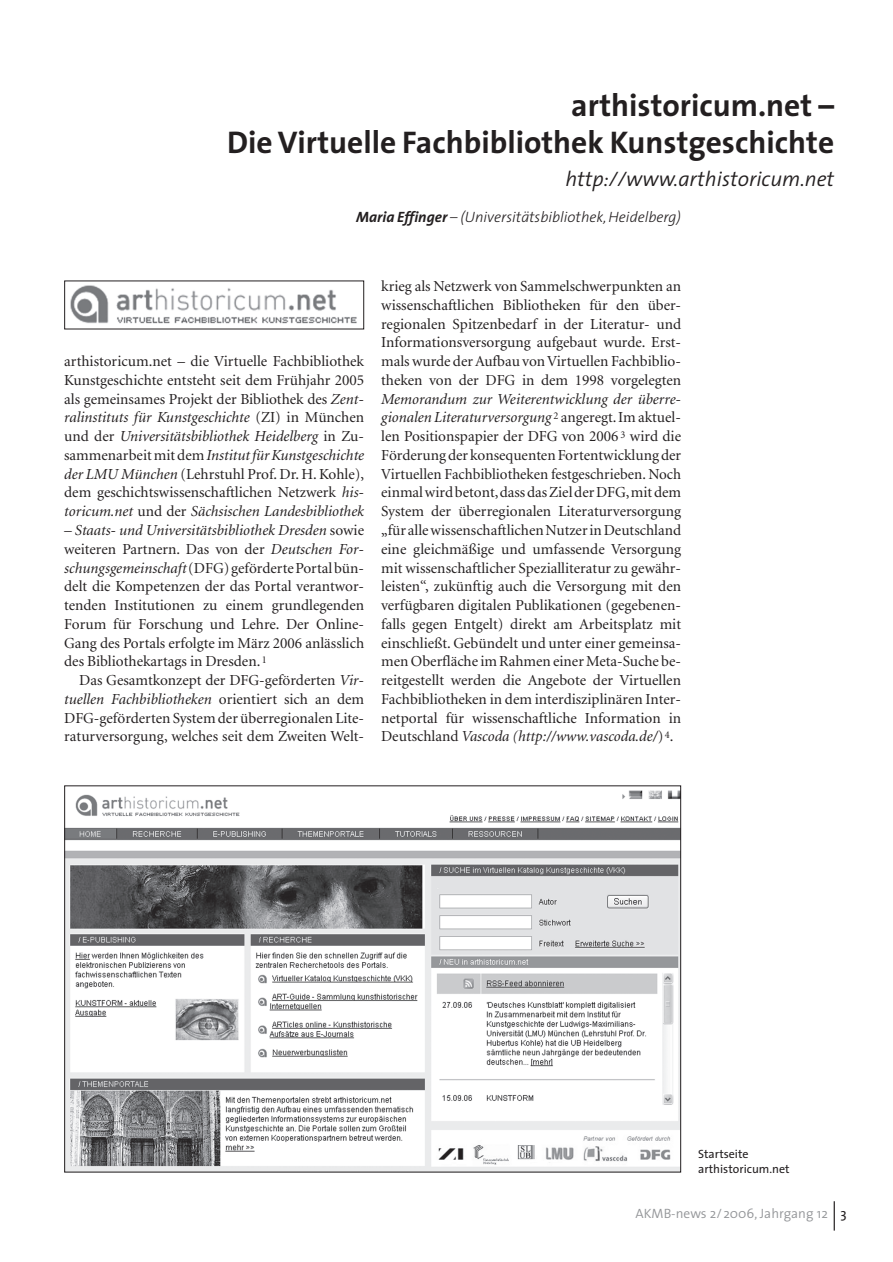
<style>
.page{position:relative;width:893px;height:1262px;background:#fff}
.page>*{position:absolute;margin:0;border:0;box-sizing:border-box;transform-origin:0 0}
.t1{font:700 31.5px/37.5px "The Sans";color:#231f20;text-align:right}
.t2{font:italic 300 21px "The Sans";color:#231f20}
.t3{font:15.3px/18.8px "Minion";color:#231f20;text-align:justify}
.t4{font:italic 300 15px "The Sans";color:#231f20}
.t5{font:300 13.5px "The Sans";color:#939598}
.t6{font:12px/15px "The Sans";color:#231f20}
.s1{font-weight:700}
.s2{font-style:italic}
.s3{font-weight:400;color:#231f20}
</style>
<div class="page">
<svg style="left:833px;top:1201px;width:1px;height:29px"></svg>
<img style="left:70px;top:285px;width:287px;height:39px">
<img style="left:66px;top:790px;width:613px;height:380px">
<h1 class="t1" style="left:227px;top:89px;width:608px">arthistoricum.net –<br>Die Virtuelle Fachbibliothek Kunstgeschichte</h1>
<h2 class="t2" style="left:565px;top:171px;width:270px">http://www.arthistoricum.net</h2>
<p class="t4" style="left:356px;top:211px;width:326px"><span class="s1">Maria Effinger</span> – (Universitätsbibliothek, Heidelberg)</p>
<p class="t3" style="left:64px;top:353px;width:301px">arthistoricum.net – die Virtuelle Fachbibliothek Kunstgeschichte entsteht seit dem Frühjahr 2005 als gemeinsames Projekt der Bibliothek des <span class="s2">Zent&shy;ralinstituts für Kunstgeschichte</span> (ZI) in München und der <span class="s2">Universitätsbibliothek Heidelberg</span> in Zu&shy;sammenarbeit mit dem <span class="s2">Institut für Kunstgeschichte der LMU München</span> (Lehrstuhl Prof. Dr. H. Kohle), dem geschichtswissenschaftlichen Netzwerk <span class="s2">his&shy;toricum.net</span> und der <span class="s2">Sächsischen Landesbibliothek</span></p>
<p class="t3" style="left:64px;top:522px;width:301px"><span class="s2">– Staats- und Universitätsbibliothek Dresden</span> sowie weiteren Partnern. Das von der <span class="s2">Deutschen For&shy;schungsgemeinschaft</span>(DFG) geförderte Portal bün&shy;delt die Kompetenzen der das Portal verantwor&shy;tenden Institutionen zu einem grundlegenden Forum für Forschung und Lehre. Der Online-Gang des Portals erfolgte im März 2006 anlässlich des Bibliothekartags in Dresden. <sup>1</sup></p>
<p class="t3" style="left:64px;top:672px;width:301px;text-indent:15px">Das Gesamtkonzept der DFG-geförderten <span class="s2">Vir&shy;tuellen Fachbibliotheken</span> orientiert sich an dem DFG-geförderten System der überregionalen Lite&shy;raturversorgung, welches seit dem Zweiten Welt-</p>
<p class="t3" style="left:381px;top:278px;width:301px">krieg als Netzwerk von Sammelschwerpunkten an wissenschaftlichen Bibliotheken für den über&shy;regionalen Spitzenbedarf in der Literatur- und Informationsversorgung aufgebaut wurde. Erst&shy;mals wurde der Aufbau von Virtuellen Fachbiblio&shy;theken von der DFG in dem 1998 vorgelegten</p>
<p class="t3" style="left:381px;top:391px;width:301px"><span class="s2">Memorandum zur Weiterentwicklung der überre&shy;gionalen Literaturversorgung</span> <sup>2</sup> angeregt.Im aktuel&shy;len Positionspapier der DFG von 2006 <sup>3</sup> wird die Förderung der konsequenten Fortentwicklung der Virtuellen Fachbibliotheken festgeschrieben. Noch einmal wird betont,dass das Ziel der DFG,mit dem System der überregionalen Literaturversorgung „für alle wissenschaftlichen Nutzer in Deutschland eine gleichmäßige und umfassende Versorgung mit wissenschaftlicher Spezialliteratur zu gewähr&shy;leisten“, zukünftig auch die Versorgung mit den verfügbaren digitalen Publikationen (gegebenen&shy;falls gegen Entgelt) direkt am Arbeitsplatz mit einschließt. Gebündelt und unter einer gemeinsa&shy;men Oberfläche im Rahmen einer Meta-Suche be&shy;reitgestellt werden die Angebote der Virtuellen Fachbibliotheken in dem interdisziplinären Inter&shy;netportal für wissenschaftliche Information in Deutschland <span class="s2">Vascoda (http://www.vascoda.de/</span>) <sup>4</sup>.</p>
<p class="t6" style="left:698px;top:1147px;width:93px">Startseite arthistoricum.net</p>
<p class="t5" style="left:635px;top:1208px;width:213px">AKMB-news 2/2006, Jahrgang 12 <span class="s3">3</span></p>
</div>
